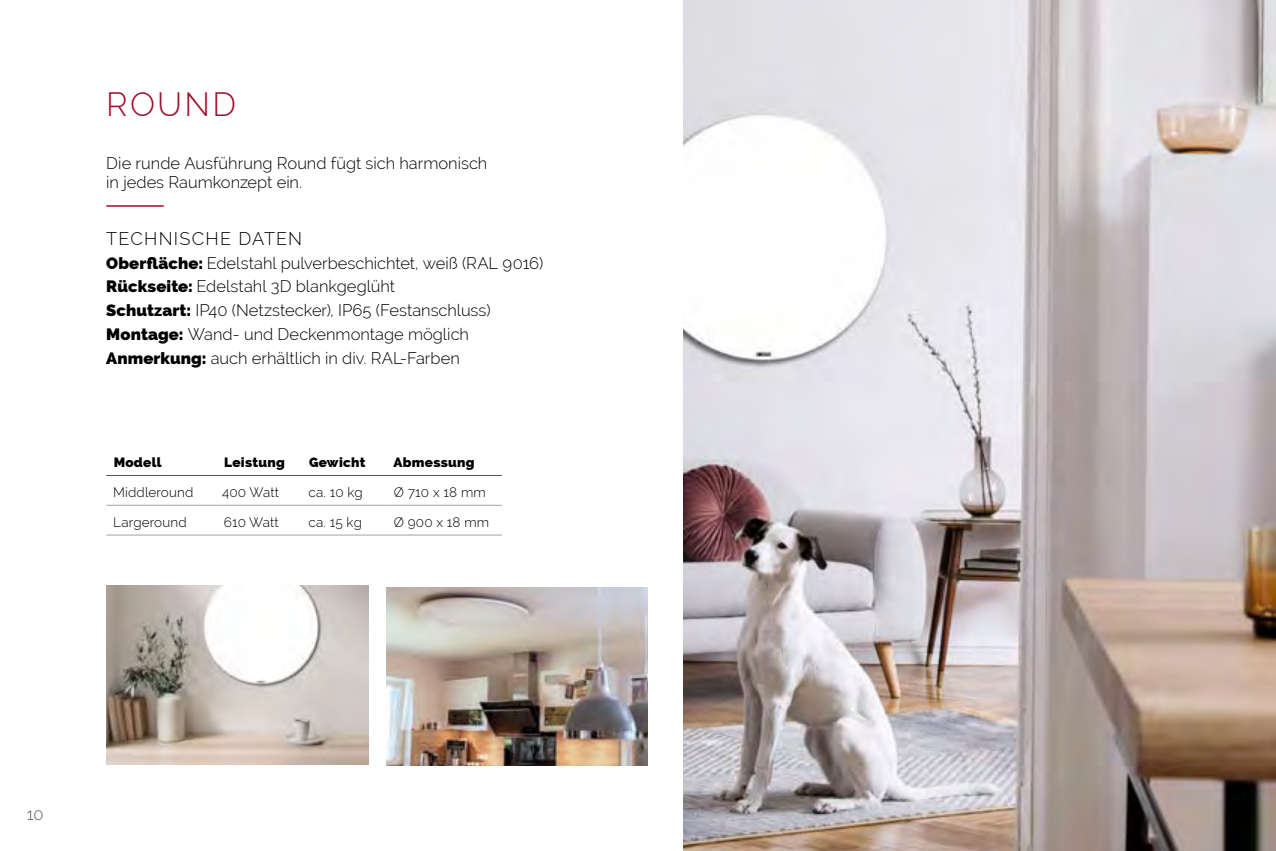
<style>
.page{position:relative;width:1276px;height:851px;background:#fff}
.page>*{position:absolute;margin:0;border:0;box-sizing:border-box;transform-origin:0 0}
.t1{font:300 33px "Raleway";letter-spacing:.07em;color:#9f0d28}
.t2{font:300 18px "Raleway";letter-spacing:.065em;color:#000}
.t3{font:300 16.5px/23.7px "Raleway";color:#000}
.t4{font:300 16.5px "Raleway";color:#58585a}
.t5{font:300 13.5px "Raleway";letter-spacing:.01em;color:#000}
.t6{font:800 13.5px "Raleway";letter-spacing:.02em;color:#000}
.s1{font-weight:800}
</style>
<div class="page">
<img style="left:683px;top:0;width:593px;height:850px">
<hr style="left:106px;top:475px;width:111px;height:1px;background:#58585a">
<hr style="left:217px;top:475px;width:85px;height:1px;background:#58585a">
<hr style="left:302px;top:475px;width:85px;height:1px;background:#58585a">
<hr style="left:387px;top:475px;width:115px;height:1px;background:#58585a">
<hr style="left:106px;top:505px;width:111px;height:1px;background:#a1a2a4">
<hr style="left:217px;top:505px;width:85px;height:1px;background:#a1a2a4">
<hr style="left:302px;top:505px;width:85px;height:1px;background:#a1a2a4">
<hr style="left:387px;top:505px;width:115px;height:1px;background:#a1a2a4">
<hr style="left:106px;top:534px;width:111px;height:1px;background:#a1a2a4">
<hr style="left:217px;top:534px;width:85px;height:1px;background:#a1a2a4">
<hr style="left:302px;top:534px;width:85px;height:1px;background:#a1a2a4">
<hr style="left:387px;top:534px;width:115px;height:1px;background:#a1a2a4">
<hr style="left:106px;top:205px;width:58px;height:2px;background:#9f0d28">
<img style="left:106px;top:585px;width:263px;height:179px">
<img style="left:386px;top:587px;width:261px;height:178px">
<h1 class="t1" style="left:106px;top:85px;width:131px">ROUND</h1>
<p class="t3" style="left:106px;top:153px;width:382px;line-height:19.5px">Die runde Ausführung Round fügt sich harmonisch in jedes Raumkonzept ein.</p>
<p class="t2" style="left:106px;top:228px;width:197px">TECHNISCHE DATEN</p>
<p class="t3" style="left:106px;top:251px;width:438px"><span class="s1">Oberfläche:</span> Edelstahl pulverbeschichtet, weiß (RAL 9016)<br><span class="s1">Rückseite:</span> Edelstahl 3D blankgeglüht<br><span class="s1">Schutzart:</span> IP40 (Netzstecker), IP65 (Festanschluss)<br><span class="s1">Montage:</span> Wand- und Deckenmontage möglich <span class="s1">Anmerkung:</span> auch erhältlich in div. RAL-Farben</p>
<p class="t6" style="left:114px;top:454px;width:50px">Modell</p>
<p class="t6" style="left:224px;top:454px;width:62px">Leistung</p>
<p class="t6" style="left:309px;top:454px;width:58px">Gewicht</p>
<p class="t6" style="left:394px;top:454px;width:82px">Abmessung</p>
<p class="t5" style="left:113px;top:484px;width:82px">Middleround</p>
<p class="t5" style="left:222px;top:484px;width:59px">400 Watt</p>
<p class="t5" style="left:308px;top:484px;width:56px">ca. 10 kg</p>
<p class="t5" style="left:394px;top:484px;width:93px">Ø 710 x 18 mm</p>
<p class="t5" style="left:113px;top:514px;width:75px">Largeround</p>
<p class="t5" style="left:224px;top:514px;width:57px">610 Watt</p>
<p class="t5" style="left:308px;top:514px;width:55px">ca. 15 kg</p>
<p class="t5" style="left:394px;top:514px;width:97px">Ø 900 x 18 mm</p>
<p class="t4" style="left:27px;top:804px;width:18px">10</p>
</div>
